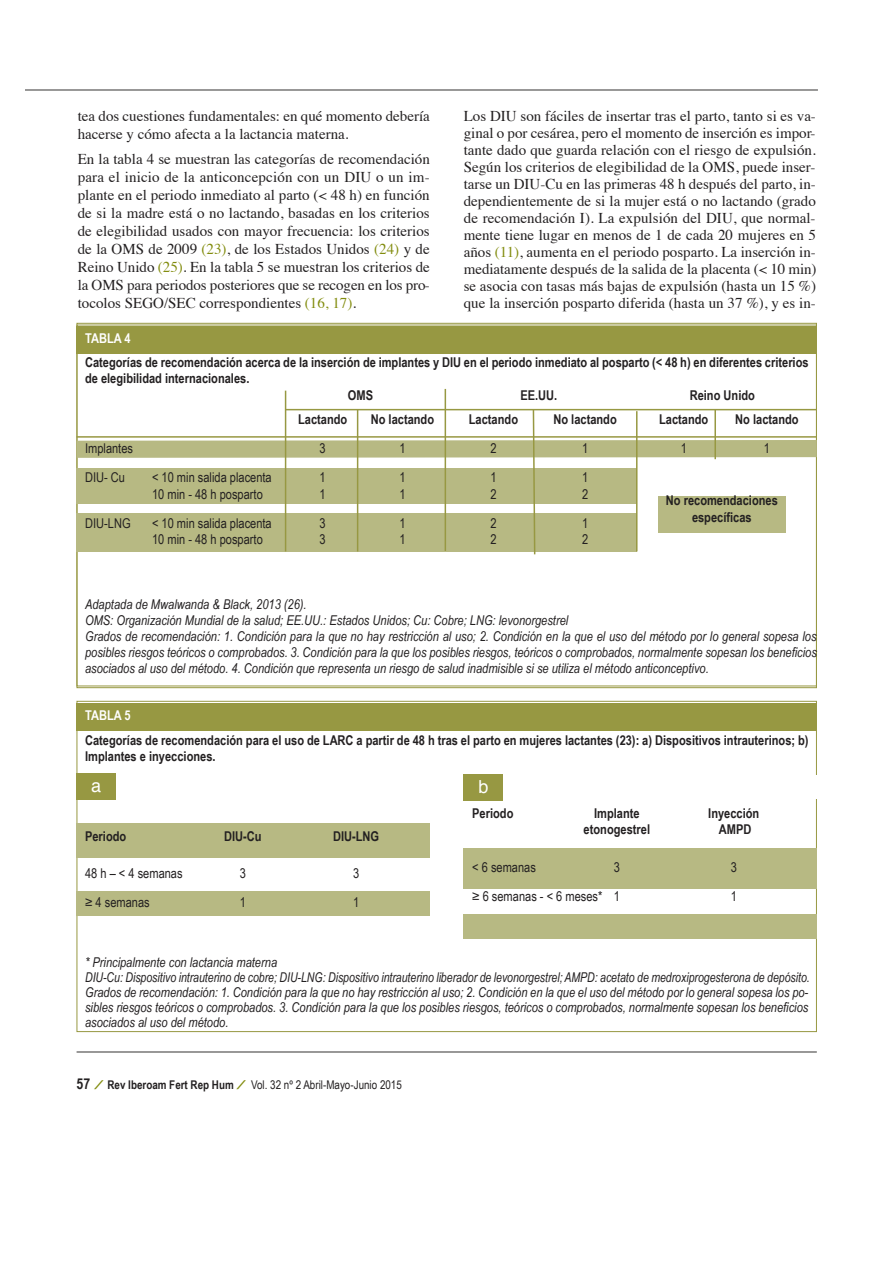
<style>
.page{position:relative;width:893px;height:1263px;background:#fff}
.page>*{position:absolute;margin:0;border:0;box-sizing:border-box;transform-origin:0 0}
.t1{font:18px "Helvetica";color:#fff}
.t2{font:15px/17px "Times";color:#232021;text-align:justify}
.t3{font:italic 13.5px/16.2px "Arial Narrow";color:#232021}
.t4{font:700 13.5px/16.2px "Arial Narrow";color:#232021;text-align:center}
.t5{font:13.5px "Arial Narrow";color:#232021}
.t6{font:700 13.5px "Arial Narrow";color:#fff}
.t7{font:12px "Arial Narrow";color:#232021}
.s1{color:#828c0e}
.s2{font-weight:700;font-size:15px}
.s3{font-family:"Blair Md ITCTT";font-weight:500;color:#828c0e}
.s4{font-weight:700}
</style>
<div class="page">
<div style="left:463px;top:848px;width:353px;height:41px;background:#b7b983"></div>
<div style="left:463px;top:914px;width:353px;height:25px;background:#b7b983"></div>
<div style="left:77px;top:891px;width:352px;height:25px;background:#b7b983"></div>
<div style="left:77px;top:823px;width:352px;height:34px;background:#b7b983"></div>
<hr style="left:26px;top:89px;width:792px;height:2px;background:#999998">
<svg style="left:76px;top:1051px;width:741px;height:2px"></svg>
<div style="left:77px;top:326px;width:739px;height:27px;background:#979842"></div>
<hr style="left:285px;top:391px;width:1px;height:160px;background:#979842">
<hr style="left:444px;top:389px;width:2px;height:162px;background:#979842">
<svg style="left:77px;top:408px;width:739px;height:148px"></svg>
<hr style="left:636px;top:411px;width:1px;height:140px;background:#979842">
<hr style="left:714px;top:409px;width:2px;height:50px;background:#979842">
<div style="left:658px;top:496px;width:127px;height:36px;background:#b7b983"></div>
<div style="left:77px;top:703px;width:739px;height:28px;background:#979842"></div>
<div style="left:77px;top:774px;width:39px;height:26px;background:#979842"></div>
<div style="left:463px;top:774px;width:40px;height:27px;background:#979842"></div>
<p class="t2" style="left:78px;top:108px;width:353px;line-height:18px">tea dos cuestiones fundamentales: en qué momento debería hacerse y cómo afecta a la lactancia materna.</p>
<p class="t2" style="left:78px;top:151px;width:353px;line-height:18px">En la tabla 4 se muestran las categorías de recomendación para el inicio de la anticoncepción con un DIU o un im&shy;plante en el periodo inmediato al parto (&lt; 48 h) en función de si la madre está o no lactando, basadas en los criterios de elegibilidad usados con mayor frecuencia: los criterios de la OMS de 2009 <span class="s1">(23)</span>, de los Estados Unidos <span class="s1">(24)</span> y de Reino Unido <span class="s1">(25)</span>. En la tabla 5 se muestran los criterios de la OMS para periodos posteriores que se recogen en los pro&shy;tocolos SEGO/SEC correspondientes <span class="s1">(16, 17)</span>.</p>
<p class="t2" style="left:464px;top:109px;width:354px">Los DIU son fáciles de insertar tras el parto, tanto si es va&shy;ginal o por cesárea, pero el momento de inserción es impor&shy;tante dado que guarda relación con el riesgo de expulsión.<br>Según los criterios de elegibilidad de la OMS, puede inser&shy;tarse un DIU-Cu en las primeras 48 h después del parto, in&shy;dependientemente de si la mujer está o no lactando (grado de recomendación I). La expulsión del DIU, que normal&shy;mente tiene lugar en menos de 1 de cada 20 mujeres en 5 años <span class="s1">(11)</span>, aumenta en el periodo posparto. La inserción in&shy;mediatamente después de la salida de la placenta (&lt; 10 min) se asocia con tasas más bajas de expulsión (hasta un 15 %) que la inserción posparto diferida (hasta un 37 %), y es in-</p>
<p class="t6" style="left:85px;top:330px;width:47px">TABLA 4</p>
<p class="t4" style="left:85px;top:354px;width:725px">Categorías de recomendación acerca de la inserción de implantes y DIU en el periodo inmediato al posparto (&lt; 48 h) en diferentes criterios</p>
<p class="t4" style="left:85px;top:370px;width:166px">de elegibilidad internacionales.</p>
<p class="t4" style="left:348px;top:387px;width:27px">OMS</p>
<p class="t4" style="left:520px;top:387px;width:38px">EE.UU.</p>
<p class="t4" style="left:689px;top:387px;width:67px">Reino Unido</p>
<p class="t4" style="left:298px;top:411px;width:51px">Lactando</p>
<p class="t4" style="left:371px;top:411px;width:65px">No lactando</p>
<p class="t4" style="left:469px;top:411px;width:51px">Lactando</p>
<p class="t4" style="left:553px;top:411px;width:65px">No lactando</p>
<p class="t4" style="left:659px;top:411px;width:51px">Lactando</p>
<p class="t4" style="left:735px;top:411px;width:65px">No lactando</p>
<p class="t5" style="left:85px;top:441px;width:49px">Implantes</p>
<p class="t5" style="left:319px;top:441px;width:8px">3</p>
<p class="t5" style="left:399px;top:441px;width:8px">1</p>
<p class="t5" style="left:490px;top:441px;width:8px">2</p>
<p class="t5" style="left:582px;top:441px;width:8px">1</p>
<p class="t5" style="left:680px;top:441px;width:8px">1</p>
<p class="t5" style="left:763px;top:441px;width:8px">1</p>
<p class="t5" style="left:85px;top:470px;width:41px">DIU- Cu</p>
<p class="t5" style="left:152px;top:470px;width:121px">&lt; 10 min salida placenta</p>
<p class="t5" style="left:319px;top:470px;width:8px">1</p>
<p class="t5" style="left:399px;top:470px;width:8px">1</p>
<p class="t5" style="left:490px;top:470px;width:8px">1</p>
<p class="t5" style="left:582px;top:470px;width:8px">1</p>
<p class="t5" style="left:152px;top:486px;width:112px">10 min - 48 h posparto</p>
<p class="t5" style="left:319px;top:486px;width:8px">1</p>
<p class="t5" style="left:399px;top:486px;width:8px">1</p>
<p class="t5" style="left:490px;top:486px;width:8px">2</p>
<p class="t5" style="left:582px;top:486px;width:8px">2</p>
<p class="t5" style="left:85px;top:515px;width:47px">DIU-LNG</p>
<p class="t5" style="left:152px;top:515px;width:121px">&lt; 10 min salida placenta</p>
<p class="t5" style="left:319px;top:515px;width:8px">3</p>
<p class="t5" style="left:399px;top:515px;width:8px">1</p>
<p class="t5" style="left:490px;top:515px;width:8px">2</p>
<p class="t5" style="left:582px;top:515px;width:8px">1</p>
<p class="t5" style="left:152px;top:531px;width:112px">10 min - 48 h posparto</p>
<p class="t5" style="left:319px;top:531px;width:8px">3</p>
<p class="t5" style="left:399px;top:531px;width:8px">1</p>
<p class="t5" style="left:490px;top:531px;width:8px">2</p>
<p class="t5" style="left:582px;top:531px;width:8px">2</p>
<p class="t4" style="left:665px;top:492px;width:113px">No recomendaciones específicas</p>
<p class="t3" style="left:85px;top:596px;width:733px">Adaptada de Mwalwanda &amp; Black, 2013 (26).<br>OMS: Organización Mundial de la salud; EE.UU.: Estados Unidos; Cu: Cobre; LNG: levonorgestrel<br>Grados de recomendación: 1. Condición para la que no hay restricción al uso; 2. Condición en la que el uso del método por lo general sopesa los posibles riesgos teóricos o comprobados. 3. Condición para la que los posibles riesgos, teóricos o comprobados, normalmente sopesan los beneficios asociados al uso del método. 4. Condición que representa un riesgo de salud inadmisible si se utiliza el método anticonceptivo.</p>
<p class="t6" style="left:85px;top:708px;width:47px">TABLA 5</p>
<p class="t4" style="left:85px;top:732px;width:725px;text-align:left">Categorías de recomendación para el uso de LARC a partir de 48 h tras el parto en mujeres lactantes (23): a) Dispositivos intrauterinos; b)<br>Implantes e inyecciones.</p>
<p class="t1" style="left:91px;top:778px;width:12px">a</p>
<p class="t1" style="left:478px;top:779px;width:12px">b</p>
<p class="t4" style="left:85px;top:828px;width:43px">Periodo</p>
<p class="t4" style="left:224px;top:828px;width:39px">DIU-Cu</p>
<p class="t4" style="left:333px;top:828px;width:48px">DIU-LNG</p>
<p class="t5" style="left:85px;top:866px;width:99px">48 h – &lt; 4 semanas</p>
<p class="t5" style="left:240px;top:866px;width:8px">3</p>
<p class="t5" style="left:353px;top:866px;width:8px">3</p>
<p class="t5" style="left:85px;top:895px;width:66px">≥ 4 semanas</p>
<p class="t5" style="left:240px;top:895px;width:8px">1</p>
<p class="t5" style="left:353px;top:895px;width:8px">1</p>
<p class="t4" style="left:472px;top:805px;width:43px">Periodo</p>
<p class="t4" style="left:594px;top:805px;width:47px">Implante</p>
<p class="t4" style="left:708px;top:805px;width:53px">Inyección</p>
<p class="t4" style="left:583px;top:821px;width:68px">etonogestrel</p>
<p class="t4" style="left:719px;top:821px;width:34px">AMPD</p>
<p class="t5" style="left:472px;top:859px;width:65px">&lt; 6 semanas</p>
<p class="t5" style="left:613px;top:859px;width:8px">3</p>
<p class="t5" style="left:730px;top:859px;width:8px">3</p>
<p class="t5" style="left:472px;top:888px;width:149px">≥ 6 semanas - &lt; 6 meses* 1</p>
<p class="t5" style="left:730px;top:888px;width:8px">1</p>
<p class="t3" style="left:85px;top:955px;width:726px;line-height:15px">* Principalmente con lactancia materna<br>DIU-Cu: Dispositivo intrauterino de cobre; DIU-LNG: Dispositivo intrauterino liberador de levonorgestrel; AMPD: acetato de medroxiprogesterona de depósito.<br>Grados de recomendación: 1. Condición para la que no hay restricción al uso; 2. Condición en la que el uso del método por lo general sopesa los po&shy;sibles riesgos teóricos o comprobados. 3. Condición para la que los posibles riesgos, teóricos o comprobados, normalmente sopesan los beneficios asociados al uso del método.</p>
<p class="t7" style="left:77px;top:1078px;width:327px"><span class="s2">57</span> <span class="s3">⁄</span> <span class="s4">Rev Iberoam Fert Rep Hum</span> <span class="s3">⁄</span> Vol. 32 nº 2 Abril-Mayo-Junio 2015</p>
</div>
